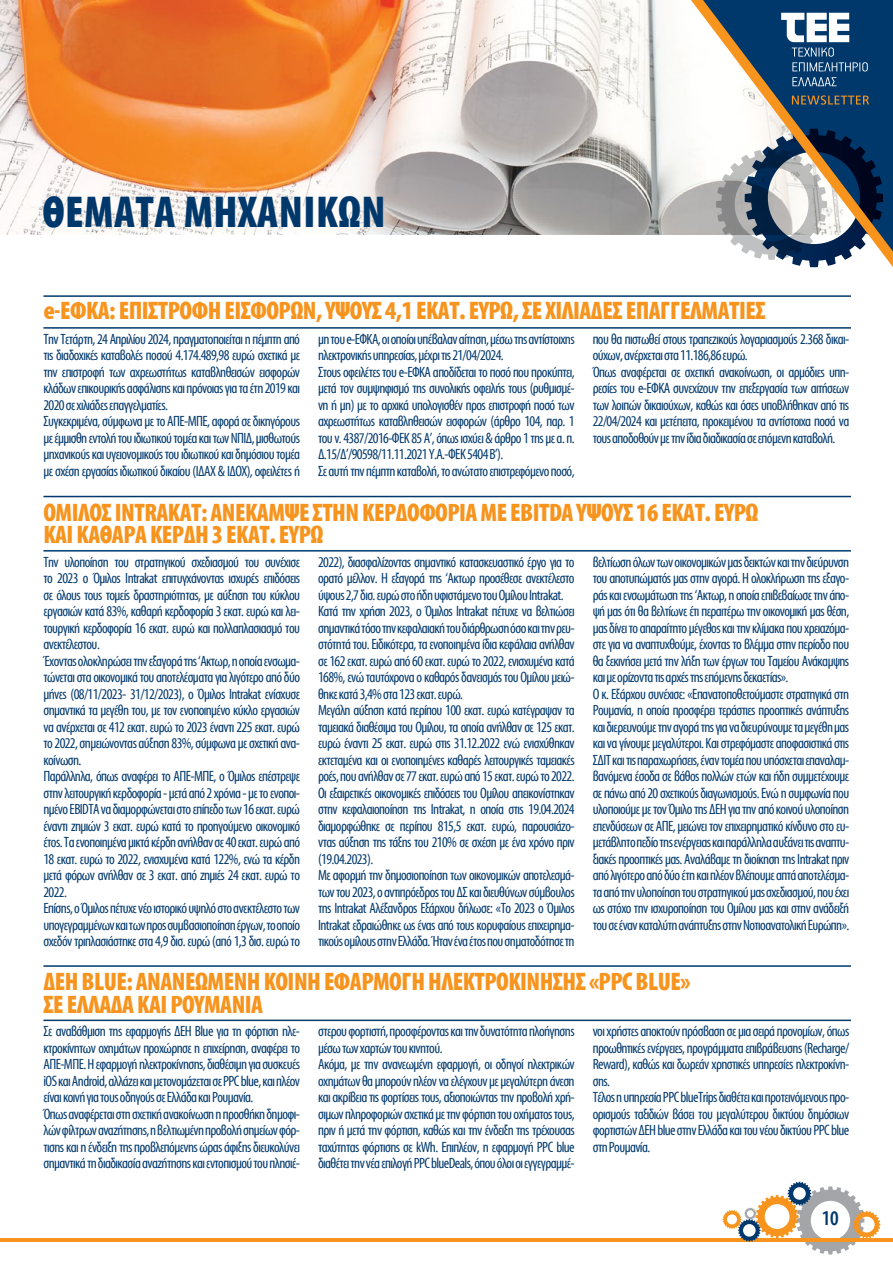
<style>
.page{position:relative;width:893px;height:1263px;background:#fff}
.page>*{position:absolute;margin:0;border:0;box-sizing:border-box;transform-origin:0 0}
.t1{font:700 45px "Myriad Condensed Greek";letter-spacing:.01em;color:#00386c}
.t2{font:700 25.5px/22.5px "Myriad Condensed Greek";letter-spacing:-.02em;color:#f7941e}
.t3{font:500 21px "Myriad Condensed Greek";color:#00386c}
.t4{font:15px/16.5px "Myriad Condensed Greek";letter-spacing:-.04em;color:#00386c}
</style>
<div class="page">
<hr style="left:0;top:1238px;width:893px;height:3px;background:#f7941e">
<svg style="left:723px;top:1182px;width:157px;height:72px"></svg>
<img style="left:0;top:0;width:691px;height:234px">
<svg style="left:691px;top:0;width:202px;height:267px"></svg>
<svg style="left:792px;top:95px;width:77px;height:10px"></svg>
<svg style="left:781px;top:13px;width:87px;height:58px"></svg>
<svg style="left:792px;top:77px;width:45px;height:9px"></svg>
<hr style="left:43px;top:327px;width:808px;height:2px;background:#00386c">
<hr style="left:43px;top:550px;width:808px;height:2px;background:#00386c">
<hr style="left:43px;top:1019px;width:808px;height:2px;background:#00386c">
<hr style="left:43px;top:295px;width:808px;height:2px;background:#00386c">
<hr style="left:43px;top:496px;width:808px;height:1px;background:#00386c">
<hr style="left:43px;top:965px;width:808px;height:2px;background:#00386c">
<h1 class="t1" style="left:43px;top:189px;width:345px">ΘΕΜΑΤΑ ΜΗΧΑΝΙΚΩΝ</h1>
<h2 class="t2" style="left:43px;top:300px;width:724px">e-ΕΦΚΑ: ΕΠΙΣΤΡΟΦΗ ΕΙΣΦΟΡΩΝ, ΥΨΟΥΣ 4,1 ΕΚΑΤ. ΕΥΡΩ, ΣΕ ΧΙΛΙΑΔΕΣ ΕΠΑΓΓΕΛΜΑΤΙΕΣ</h2>
<p class="t4" style="left:43px;top:331px;width:258px">Την Τετάρτη, 24 Απριλίου 2024, πραγματοποιείται η πέμπτη από τις διαδοχικές καταβολές ποσού 4.174.489,98 ευρώ σχετικά με την επιστροφή των αχρεωστήτως καταβληθεισών εισφορών κλάδων επικουρικής ασφάλισης και πρόνοιας για τα έτη 2019 και 2020 σε χιλιάδες επαγγελματίες.<br>Συγκεκριμένα, σύμφωνα με το ΑΠΕ-ΜΠΕ, αφορά σε δικηγόρους με έμμισθη εντολή του ιδιωτικού τομέα και των ΝΠΙΔ, μισθωτούς μηχανικούς και υγειονομικούς του ιδιωτικού και δημόσιου τομέα με σχέση εργασίας ιδιωτικού δικαίου (ΙΔΑΧ &amp; ΙΔΟΧ), οφειλέτες ή</p>
<p class="t4" style="left:318px;top:331px;width:258px">μη του e-ΕΦΚΑ, οι οποίοι υπέβαλαν αίτηση, μέσω της αντίστοιχης ηλεκτρονικής υπηρεσίας, μέχρι τις 21/04/2024.<br>Στους οφειλέτες του e-ΕΦΚΑ αποδίδεται το ποσό που προκύπτει, μετά τον συμψηφισμό της συνολικής οφειλής τους (ρυθμισμέ&shy;νη ή μη) με το αρχικά υπολογισθέν προς επιστροφή ποσό των αχρεωστήτως καταβληθεισών εισφορών (άρθρο 104, παρ. 1 του ν. 4387/2016-ΦΕΚ 85 Α’, όπως ισχύει &amp; άρθρο 1 της με α. π.<br>Δ.15/Δ’/90598/11.11.2021 Υ.Α.-ΦΕΚ 5404 Β’).<br>Σε αυτή την πέμπτη καταβολή, το ανώτατο επιστρεφόμενο ποσό,</p>
<p class="t4" style="left:593px;top:331px;width:258px">που θα πιστωθεί στους τραπεζικούς λογαριασμούς 2.368 δικαι&shy;ούχων, ανέρχεται στα 11.186,86 ευρώ.<br>Όπως αναφέρεται σε σχετική ανακοίνωση, οι αρμόδιες υπη&shy;ρεσίες του e-ΕΦΚΑ συνεχίζουν την επεξεργασία των αιτήσεων των λοιπών δικαιούχων, καθώς και όσες υποβλήθηκαν από τις 22/04/2024 και μετέπειτα, προκειμένου τα αντίστοιχα ποσά να τους αποδοθούν με την ίδια διαδικασία σε επόμενη καταβολή.</p>
<h2 class="t2" style="left:43px;top:502px;width:717px">ΟΜΙΛΟΣ INTRAKAT: ΑΝΕΚΑΜΨΕ ΣΤΗΝ ΚΕΡΔΟΦΟΡΙΑ ΜΕ EBITDA ΥΨΟΥΣ 16 ΕΚΑΤ. ΕΥΡΩ<br>ΚΑΙ ΚΑΘΑΡΑ ΚΕΡΔΗ 3 ΕΚΑΤ. ΕΥΡΩ</h2>
<p class="t4" style="left:43px;top:554px;width:258px">Την υλοποίηση του στρατηγικού σχεδιασμού του συνέχισε το 2023 ο Όμιλος Intrakat επιτυγχάνοντας ισχυρές επιδόσεις σε όλους τους τομείς δραστηριότητας, με αύξηση του κύκλου εργασιών κατά 83%, καθαρή κερδοφορία 3 εκατ. ευρώ και λει&shy;τουργική κερδοφορία 16 εκατ. ευρώ και πολλαπλασιασμό του ανεκτέλεστου.<br>Έχοντας ολοκληρώσει την εξαγορά της ‘Ακτωρ, η οποία ενσωμα&shy;τώνεται στα οικονομικά του αποτελέσματα για λιγότερο από δύο μήνες (08/11/2023- 31/12/2023), ο Όμιλος Intrakat ενίσχυσε σημαντικά τα μεγέθη του, με τον ενοποιημένο κύκλο εργασιών να ανέρχεται σε 412 εκατ. ευρώ το 2023 έναντι 225 εκατ. ευρώ το 2022, σημειώνοντας αύξηση 83%, σύμφωνα με σχετική ανα&shy;κοίνωση.<br>Παράλληλα, όπως αναφέρει το ΑΠΕ-ΜΠΕ, o Όμιλος επέστρεψε στην λειτουργική κερδοφορία - μετά από 2 χρόνια - με το ενοποι&shy;ημένο EBIDTA να διαμορφώνεται στο επίπεδο των 16 εκατ. ευρώ έναντι ζημιών 3 εκατ. ευρώ κατά το προηγούμενο οικονομικό έτος. Τα ενοποιημένα μικτά κέρδη ανήλθαν σε 40 εκατ. ευρώ από 18 εκατ. ευρώ το 2022, ενισχυμένα κατά 122%, ενώ τα κέρδη μετά φόρων ανήλθαν σε 3 εκατ. από ζημιές 24 εκατ. ευρώ το 2022.<br>Επίσης, ο Όμιλος πέτυχε νέο ιστορικό υψηλό στο ανεκτέλεστο των υπογεγραμμένων και των προς συμβασιοποίηση έργων, το οποίο σχεδόν τριπλασιάστηκε στα 4,9 δισ. ευρώ (από 1,3 δισ. ευρώ το</p>
<p class="t4" style="left:318px;top:554px;width:258px">2022), διασφαλίζοντας σημαντικό κατασκευαστικό έργο για το ορατό μέλλον. Η εξαγορά της ‘Ακτωρ προσέθεσε ανεκτέλεστο ύψους 2,7 δισ. ευρώ στο ήδη υφιστάμενο του Ομίλου Intrakat.<br>Κατά την χρήση 2023, ο Όμιλος Intrakat πέτυχε να βελτιώσει σημαντικά τόσο την κεφαλαιακή του διάρθρωση όσο και την ρευ&shy;στότητά του. Ειδικότερα, τα ενοποιημένα ίδια κεφάλαια ανήλθαν σε 162 εκατ. ευρώ από 60 εκατ. ευρώ το 2022, ενισχυμένα κατά 168%, ενώ ταυτόχρονα ο καθαρός δανεισμός του Ομίλου μειώ&shy;θηκε κατά 3,4% στα 123 εκατ. ευρώ.<br>Μεγάλη αύξηση κατά περίπου 100 εκατ. ευρώ κατέγραψαν τα ταμειακά διαθέσιμα του Ομίλου, τα οποία ανήλθαν σε 125 εκατ. ευρώ έναντι 25 εκατ. ευρώ στις 31.12.2022 ενώ ενισχύθηκαν εκτεταμένα και οι ενοποιημένες καθαρές λειτουργικές ταμειακές ροές, που ανήλθαν σε 77 εκατ. ευρώ από 15 εκατ. ευρώ το 2022.<br>Οι εξαιρετικές οικονομικές επιδόσεις του Ομίλου απεικονίστηκαν στην κεφαλαιοποίηση της Intrakat, η οποία στις 19.04.2024 διαμορφώθηκε σε περίπου 815,5 εκατ. ευρώ, παρουσιάζο&shy;ντας αύξηση της τάξης του 210% σε σχέση με ένα χρόνο πριν (19.04.2023).<br>Με αφορμή την δημοσιοποίηση των οικονομικών αποτελεσμά&shy;των του 2023, ο αντιπρόεδρος του ΔΣ και διευθύνων σύμβουλος της Intrakat Αλέξανδρος Εξάρχου δήλωσε: «Το 2023 ο Όμιλος Intrakat εδραιώθηκε ως ένας από τους κορυφαίους επιχειρημα&shy;τικούς ομίλους στην Ελλάδα. Ήταν ένα έτος που σηματοδότησε τη</p>
<p class="t4" style="left:593px;top:554px;width:258px">βελτίωση όλων των οικονομικών μας δεικτών και την διεύρυνση του αποτυπώματός μας στην αγορά. Η ολοκλήρωση της εξαγο&shy;ράς και ενσωμάτωση της ‘Ακτωρ, η οποία επιβεβαίωσε την άπο&shy;ψή μας ότι θα βελτίωνε έτι περαιτέρω την οικονομική μας θέση, μας δίνει το απαραίτητο μέγεθος και την κλίμακα που χρειαζόμα&shy;στε για να αναπτυχθούμε, έχοντας το βλέμμα στην περίοδο που θα ξεκινήσει μετά την λήξη των έργων του Ταμείου Ανάκαμψης και με ορίζοντα τις αρχές της επόμενης δεκαετίας».<br>Ο κ. Εξάρχου συνέχισε: «Επανατοποθετούμαστε στρατηγικά στη Ρουμανία, η οποία προσφέρει τεράστιες προοπτικές ανάπτυξης και διερευνούμε την αγορά της για να διευρύνουμε τα μεγέθη μας και να γίνουμε μεγαλύτεροι. Και στρεφόμαστε αποφασιστικά στις ΣΔΙΤ και τις παραχωρήσεις, έναν τομέα που υπόσχεται επαναλαμ&shy;βανόμενα έσοδα σε βάθος πολλών ετών και ήδη συμμετέχουμε σε πάνω από 20 σχετικούς διαγωνισμούς. Ενώ η συμφωνία που υλοποιούμε με τον Όμιλο της ΔΕΗ για την από κοινού υλοποίηση επενδύσεων σε ΑΠΕ, μειώνει τον επιχειρηματικό κίνδυνο στο ευ&shy;μετάβλητο πεδίο της ενέργειας και παράλληλα αυξάνει τις αναπτυ&shy;ξιακές προοπτικές μας. Αναλάβαμε τη διοίκηση της Intrakat πριν από λιγότερο από δύο έτη και πλέον βλέπουμε απτά αποτελέσμα&shy;τα από την υλοποίηση του στρατηγικού μας σχεδιασμού, που έχει ως στόχο την ισχυροποίηση του Ομίλου μας και στην ανάδειξή του σε έναν καταλύτη ανάπτυξης στην Νοτιοανατολική Ευρώπη».</p>
<h2 class="t2" style="left:43px;top:972px;width:648px">ΔΕΗ BLUE: ΑΝΑΝΕΩΜΕΝΗ ΚΟΙΝΗ ΕΦΑΡΜΟΓΗ ΗΛΕΚΤΡΟΚΙΝΗΣΗΣ «PPC BLUE»<br>ΣΕ ΕΛΛΑΔΑ ΚΑΙ ΡΟΥΜΑΝΙΑ</h2>
<p class="t4" style="left:43px;top:1024px;width:258px">Σε αναβάθμιση της εφαρμογής ΔΕΗ Blue για τη φόρτιση ηλε&shy;κτροκίνητων οχημάτων προχώρησε η επιχείρηση, αναφέρει το ΑΠΕ-ΜΠΕ. Η εφαρμογή ηλεκτροκίνησης, διαθέσιμη για συσκευές iOS και Android, αλλάζει και μετονομάζεται σε PPC blue, και πλέον είναι κοινή για τους οδηγούς σε Ελλάδα και Ρουμανία.<br>Όπως αναφέρεται στη σχετική ανακοίνωση η προσθήκη δημοφι&shy;λών φίλτρων αναζήτησης, η βελτιωμένη προβολή σημείων φόρ&shy;τισης και η ένδειξη της προβλεπόμενης ώρας άφιξης διευκολύνει σημαντικά τη διαδικασία αναζήτησης και εντοπισμού του πλησιέ-</p>
<p class="t4" style="left:318px;top:1024px;width:258px">στερου φορτιστή, προσφέροντας και την δυνατότητα πλοήγησης μέσω των χαρτών του κινητού.<br>Ακόμα, με την ανανεωμένη εφαρμογή, οι οδηγοί ηλεκτρικών οχημάτων θα μπορούν πλέον να ελέγχουν με μεγαλύτερη άνεση και ακρίβεια τις φορτίσεις τους, αξιοποιώντας την προβολή χρή&shy;σιμων πληροφοριών σχετικά με την φόρτιση του οχήματος τους, πριν ή μετά την φόρτιση, καθώς και την ένδειξη της τρέχουσας ταχύτητας φόρτισης σε kWh. Επιπλέον, η εφαρμογή PPC blue διαθέτει την νέα επιλογή PPC blueDeals, όπου όλοι οι εγγεγραμμέ-</p>
<p class="t4" style="left:593px;top:1024px;width:258px">νοι χρήστες αποκτούν πρόσβαση σε μια σειρά προνομίων, όπως προωθητικές ενέργειες, προγράμματα επιβράβευσης (Recharge/ Reward), καθώς και δωρεάν χρηστικές υπηρεσίες ηλεκτροκίνη&shy;σης.<br>Τέλος η υπηρεσία PPC blueTrips διαθέτει και προτεινόμενους προ&shy;ορισμούς ταξιδιών βάσει του μεγαλύτερου δικτύου δημόσιων φορτιστών ΔΕΗ blue στην Ελλάδα και του νέου δικτύου PPC blue στη Ρουμανία.</p>
<h3 class="t3" style="left:822px;top:1208px;width:19px">10</h3>
</div>
